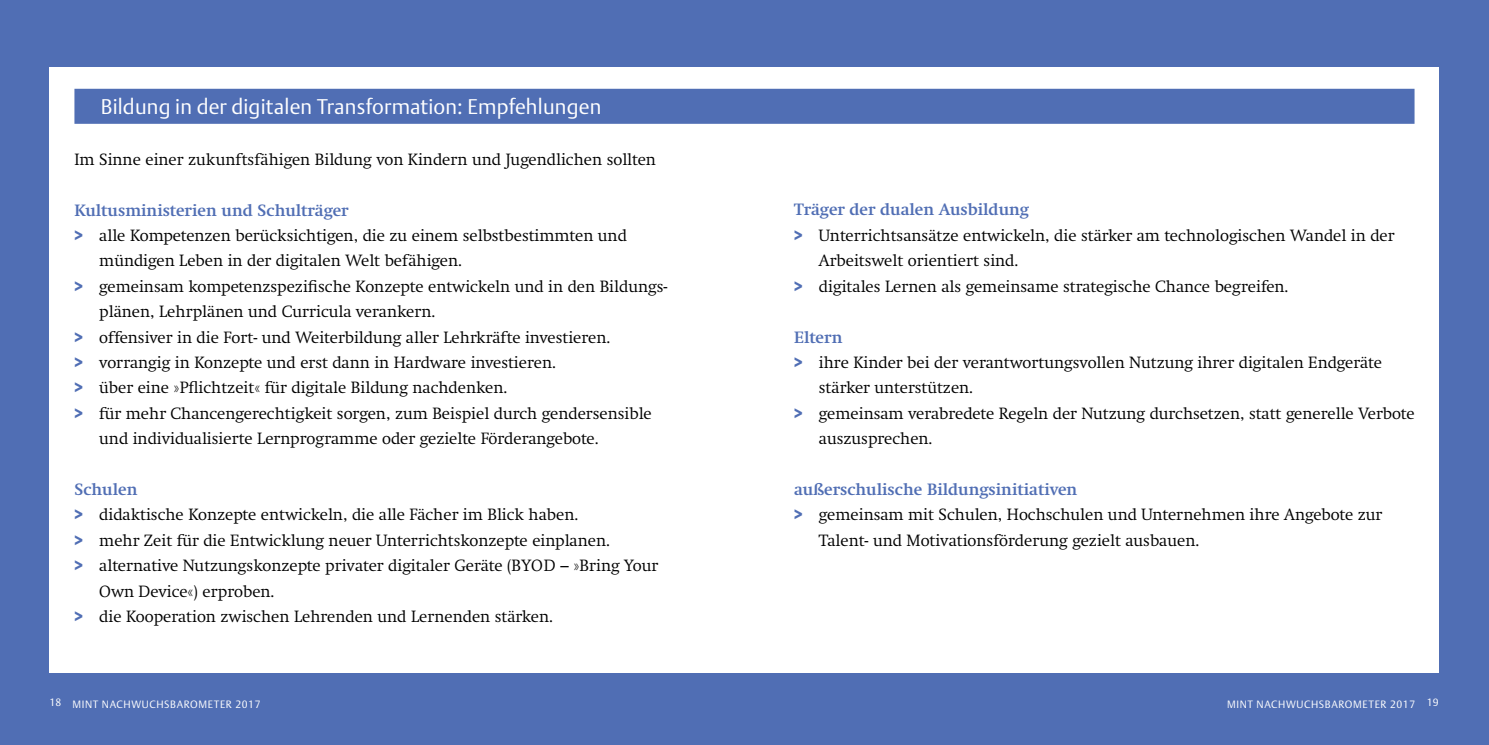
<style>
.page{position:relative;width:1489px;height:745px;background:#fff}
.page>*{position:absolute;margin:0;border:0;box-sizing:border-box;transform-origin:0 0}
.t1{font:300 21px "DTL Argo T";letter-spacing:.01em;color:#fff}
.t2{font:300 16.1px "Swift T";color:#000}
.t3{font:700 16.1px "Swift T";color:#506eb4}
.t4{font:300 10.5px "DTL Argo T";letter-spacing:.06em;color:#fff}
.s1{font-family:"DTL Argo T";font-weight:700;color:#506eb4}
</style>
<div class="page">
<div style="left:0;top:0;width:1488px;height:744px;background:#506eb4"></div>
<div style="left:50px;top:67px;width:1389px;height:605px;background:#fff"></div>
<div style="left:74px;top:89px;width:1340px;height:35px;background:#506eb4"></div>
<h1 class="t1" style="left:101px;top:94px;width:502px">BILDUNG IN DER DIGITALEN TRANSFORMATION: EMPFEHLUNGEN</h1>
<p class="t2" style="left:74px;top:150px;width:583px">Im Sinne einer zukunftsfähigen Bildung von Kindern und Jugendlichen sollten</p>
<p class="t3" style="left:74px;top:200px;width:275px">Kultusministerien und Schulträger</p>
<p class="t2" style="left:74px;top:226px;width:554px"><span class="s1">&gt;</span> alle Kompetenzen berücksichtigen, die zu einem selbstbestimmten und</p>
<p class="t2" style="left:99px;top:251px;width:364px">mündigen Leben in der digitalen Welt befähigen.</p>
<p class="t2" style="left:74px;top:276px;width:594px"><span class="s1">&gt;</span> gemeinsam kompetenzspezifische Konzepte entwickeln und in den Bildungs-</p>
<p class="t2" style="left:99px;top:302px;width:337px">plänen, Lehrplänen und Curricula verankern.</p>
<p class="t2" style="left:74px;top:327px;width:537px"><span class="s1">&gt;</span> offensiver in die Fort- und Weiterbildung aller Lehrkräfte investieren.</p>
<p class="t2" style="left:74px;top:353px;width:483px"><span class="s1">&gt;</span> vorrangig in Konzepte und erst dann in Hardware investieren.</p>
<p class="t2" style="left:74px;top:378px;width:434px"><span class="s1">&gt;</span> über eine »Pflichtzeit« für digitale Bildung nachdenken.</p>
<p class="t2" style="left:74px;top:403px;width:579px"><span class="s1">&gt;</span> für mehr Chancengerechtigkeit sorgen, zum Beispiel durch gendersensible</p>
<p class="t2" style="left:99px;top:429px;width:501px">und individualisierte Lernprogramme oder gezielte Förderangebote.</p>
<p class="t3" style="left:74px;top:479px;width:64px">Schulen</p>
<p class="t2" style="left:74px;top:505px;width:505px"><span class="s1">&gt;</span> didaktische Konzepte entwickeln, die alle Fächer im Blick haben.</p>
<p class="t2" style="left:74px;top:530px;width:537px"><span class="s1">&gt;</span> mehr Zeit für die Entwicklung neuer Unterrichtskonzepte einplanen.</p>
<p class="t2" style="left:74px;top:556px;width:585px"><span class="s1">&gt;</span> alternative Nutzungskonzepte privater digitaler Geräte (BYOD – »Bring Your</p>
<p class="t2" style="left:99px;top:581px;width:177px">Own Device«) erproben.</p>
<p class="t2" style="left:74px;top:606px;width:480px"><span class="s1">&gt;</span> die Kooperation zwischen Lehrenden und Lernenden stärken.</p>
<p class="t3" style="left:794px;top:200px;width:236px">Träger der dualen Ausbildung</p>
<p class="t2" style="left:794px;top:226px;width:602px"><span class="s1">&gt;</span> Unterrichtsansätze entwickeln, die stärker am technologischen Wandel in der</p>
<p class="t2" style="left:819px;top:251px;width:201px">Arbeitswelt orientiert sind.</p>
<p class="t2" style="left:794px;top:276px;width:496px"><span class="s1">&gt;</span> digitales Lernen als gemeinsame strategische Chance begreifen.</p>
<p class="t3" style="left:794px;top:327px;width:50px">Eltern</p>
<p class="t2" style="left:794px;top:353px;width:589px"><span class="s1">&gt;</span> ihre Kinder bei der verantwortungsvollen Nutzung ihrer digitalen Endgeräte</p>
<p class="t2" style="left:819px;top:378px;width:156px">stärker unterstützen.</p>
<p class="t2" style="left:794px;top:403px;width:622px"><span class="s1">&gt;</span> gemeinsam verabredete Regeln der Nutzung durchsetzen, statt generelle Verbote</p>
<p class="t2" style="left:819px;top:429px;width:115px">auszusprechen.</p>
<p class="t3" style="left:794px;top:479px;width:285px">außerschulische Bildungsinitiativen</p>
<p class="t2" style="left:794px;top:505px;width:589px"><span class="s1">&gt;</span> gemeinsam mit Schulen, Hochschulen und Unternehmen ihre Angebote zur</p>
<p class="t2" style="left:819px;top:530px;width:382px">Talent- und Motivationsförderung gezielt ausbauen.</p>
<p class="t4" style="left:50px;top:697px;width:212px">18 MINT NACHWUCHSBAROM ETER 2017</p>
<p class="t4" style="left:1226px;top:697px;width:213px">MINT NACHWUCHSBAROM ETER 2017 19</p>
</div>
